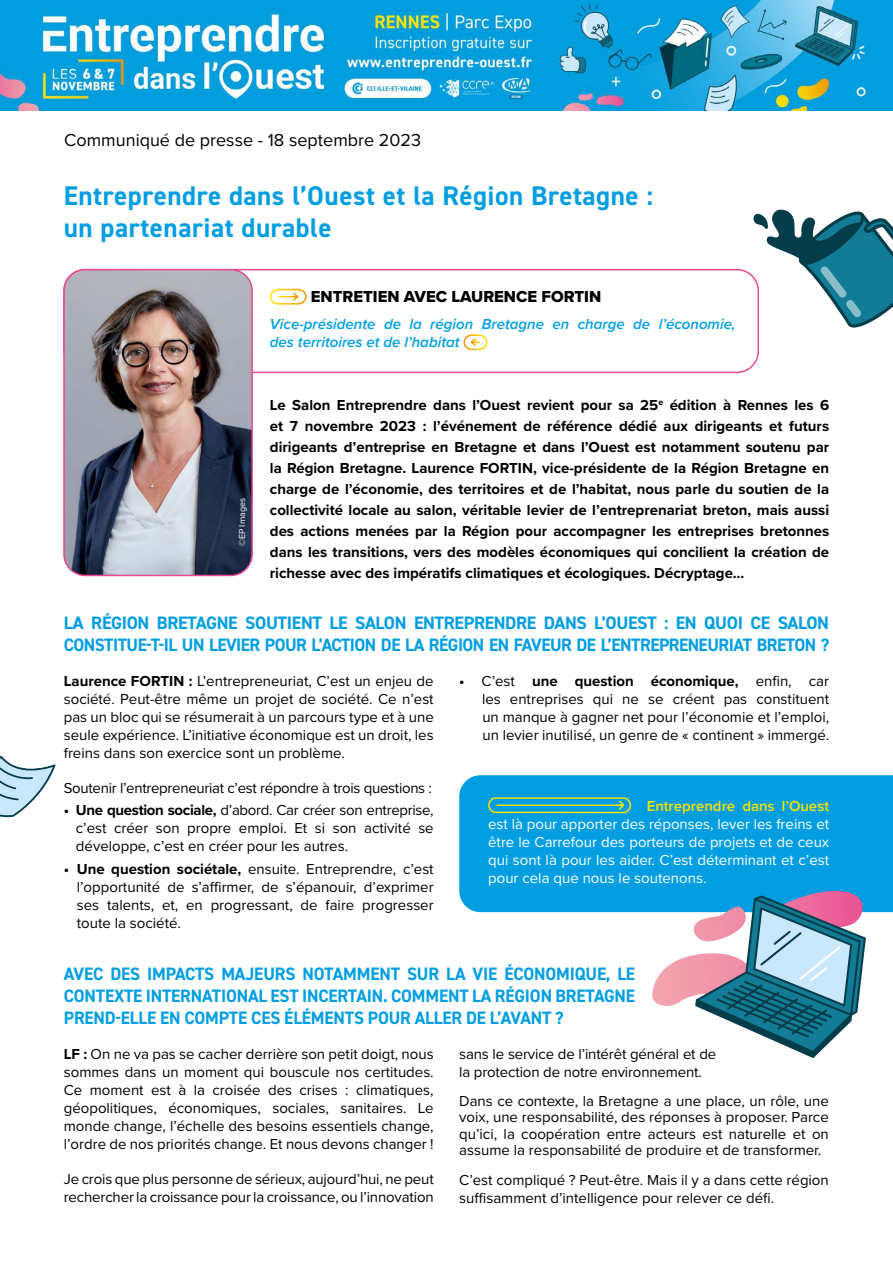
<style>
.page{position:relative;width:893px;height:1263px;background:#fff}
.page>*{position:absolute;margin:0;border:0;box-sizing:border-box;transform-origin:0 0}
.t1{font:700 27px/32.4px "DIN2014";letter-spacing:.02em;color:#009ee0}
.t2{font:700 18px/21.6px "DIN2014";letter-spacing:-.02em;color:#009ee0}
.t3{font:18px "Proxima Nova";color:#000}
.t4{font:16.5px "Proxima Nova Extrabld";color:#000}
.t5{font:15px/18px "Proxima Nova";color:#000;text-align:justify}
.t6{font:700 15px/21px "Proxima Nova";color:#000;text-align:justify}
.t7{font:15px/18px "Proxima Nova";color:#fff;text-align:justify}
.t8{font:italic 600 15px/18px "Proxima Nova";color:#009ee0}
.t9{font:15px "Proxima Nova";letter-spacing:-.02em;color:#000}
.t10{font:600 15px "Proxima Nova";color:#ffe400}
.t11{font:9px "Proxima Nova";color:#fff}
.s1{font-weight:700}
</style>
<div class="page">
<img style="left:0;top:0;width:893px;height:110px">
<div style="left:63px;top:269px;width:696px;height:104px;border:2px solid #ea488f;border-radius:21px"></div>
<svg style="left:269px;top:288px;width:38px;height:17px"></svg>
<svg style="left:463px;top:334px;width:25px;height:17px"></svg>
<svg style="left:753px;top:210px;width:140px;height:118px"></svg>
<svg style="left:0;top:756px;width:55px;height:61px"></svg>
<div style="left:459px;top:775px;width:434px;height:137px;background:#009ee0"></div>
<svg style="left:488px;top:797px;width:144px;height:17px;background:#42afa5"></svg>
<img style="left:66px;top:270px;width:186px;height:303px">
<div style="left:63px;top:269px;width:190px;height:307px;border:2px solid #ea488f;border-radius:21px"></div>
<svg style="left:652px;top:891px;width:212px;height:115px"></svg>
<svg style="left:695px;top:895px;width:171px;height:163px"></svg>
<p class="t3" style="left:64px;top:127px;width:358px">Communiqué de presse - 18 septembre 2023</p>
<h1 class="t1" style="left:64px;top:179px;width:591px">Entreprendre dans l’Ouest et la Région Bretagne : un partenariat durable</h1>
<p class="t4" style="left:311px;top:285px;width:292px">ENTRETIEN AVEC LAURENCE FORTIN</p>
<p class="t8" style="left:270px;top:315px;width:467px">Vice-présidente de la région Bretagne en charge de l’économie, des territoires et de l’habitat</p>
<p class="t6" style="left:270px;top:394px;width:561px">Le Salon Entreprendre dans l’Ouest revient pour sa 25<sup>e</sup> édition à Rennes les 6 et 7 novembre 2023 : l’événement de référence dédié aux dirigeants et futurs dirigeants d’entreprise en Bretagne et dans l’Ouest est notamment soutenu par la Région Bretagne. Laurence FORTIN, vice-présidente de la Région Bretagne en charge de l’économie, des territoires et de l’habitat, nous parle du soutien de la collectivité locale au salon, véritable levier de l’entreprenariat breton, mais aussi des actions menées par la Région pour accompagner les entreprises bretonnes dans les transitions, vers des modèles économiques qui concilient la création de richesse avec des impératifs climatiques et écologiques. Décryptage…</p>
<p class="t2" style="left:64px;top:612px;width:767px">LA RÉGION BRETAGNE SOUTIENT LE SALON ENTREPRENDRE DANS L’OUEST : EN QUOI CE SALON<br>CONSTITUE-T-IL UN LEVIER POUR L’ACTION DE LA RÉGION EN FAVEUR DE L’ENTREPRENEURIAT BRETON ?</p>
<p class="t5" style="left:64px;top:671px;width:371px"><span class="s1">Laurence FORTIN :</span> L’entrepreneuriat, C’est un enjeu de société. Peut-être même un projet de société. Ce n’est pas un bloc qui se résumerait à un parcours type et à une seule expérience. L’initiative économique est un droit, les freins dans son exercice sont un problème.</p>
<p class="t9" style="left:64px;top:777px;width:370px">Soutenir l’entrepreneuriat c’est répondre à trois questions :</p>
<p class="t5" style="left:76px;top:800px;width:359px;text-indent:-12px"><span class="s1">• Une question sociale,</span> d’abord. Car créer son entreprise, c’est créer son propre emploi. Et si son activité se développe, c’est en créer pour les autres.</p>
<p class="t5" style="left:77px;top:859px;width:358px;text-indent:-13px"><span class="s1">• Une question sociétale,</span> ensuite. Entreprendre, c’est l’opportunité de s’affirmer, de s’épanouir, d’exprimer ses talents, et, en progressant, de faire progresser toute la société.</p>
<p class="t11" style="left:236px;top:546px;width:50px;rotate:-90deg">©EP Images</p>
<p class="t5" style="left:482px;top:671px;width:349px;text-indent:-23px"><span class="s1">•</span> C’est <span class="s1">une question économique,</span> enfin, car les entreprises qui ne se créent pas constituent un manque à gagner net pour l’économie et l’emploi, un levier inutilisé, un genre de « continent » immergé.</p>
<p class="t10" style="left:647px;top:795px;width:184px">Entreprendre dans l’Ouest</p>
<p class="t7" style="left:488px;top:814px;width:343px">est là pour apporter des réponses, lever les freins et être le Carrefour des porteurs de projets et de ceux qui sont là pour les aider. C’est déterminant et c’est pour cela que nous le soutenons.</p>
<p class="t2" style="left:64px;top:963px;width:573px;text-align:justify">AVEC DES IMPACTS MAJEURS NOTAMMENT SUR LA VIE ÉCONOMIQUE, LE CONTEXTE INTERNATIONAL EST INCERTAIN. COMMENT LA RÉGION BRETAGNE PREND-ELLE EN COMPTE CES ÉLÉMENTS POUR ALLER DE L’AVANT ?</p>
<p class="t5" style="left:64px;top:1044px;width:371px"><span class="s1">LF :</span> On ne va pas se cacher derrière son petit doigt, nous sommes dans un moment qui bouscule nos certitudes.<br>Ce moment est à la croisée des crises : climatiques, géopolitiques, économiques, sociales, sanitaires. Le monde change, l’échelle des besoins essentiels change, l’ordre de nos priorités change. Et nous devons changer !</p>
<p class="t5" style="left:64px;top:1169px;width:371px">Je crois que plus personne de sérieux, aujourd’hui, ne peut rechercher la croissance pour la croissance, ou l’innovation</p>
<p class="t5" style="left:459px;top:1044px;width:259px">sans le service de l’intérêt général et de la protection de notre environnement.</p>
<p class="t5" style="left:459px;top:1092px;width:371px;line-height:16.5px">Dans ce contexte, la Bretagne a une place, un rôle, une voix, une responsabilité, des réponses à proposer. Parce qu’ici, la coopération entre acteurs est naturelle et on assume la responsabilité de produire et de transformer.</p>
<p class="t5" style="left:459px;top:1170px;width:371px">C’est compliqué ? Peut-être. Mais il y a dans cette région suffisamment d’intelligence pour relever ce défi.</p>
</div>
